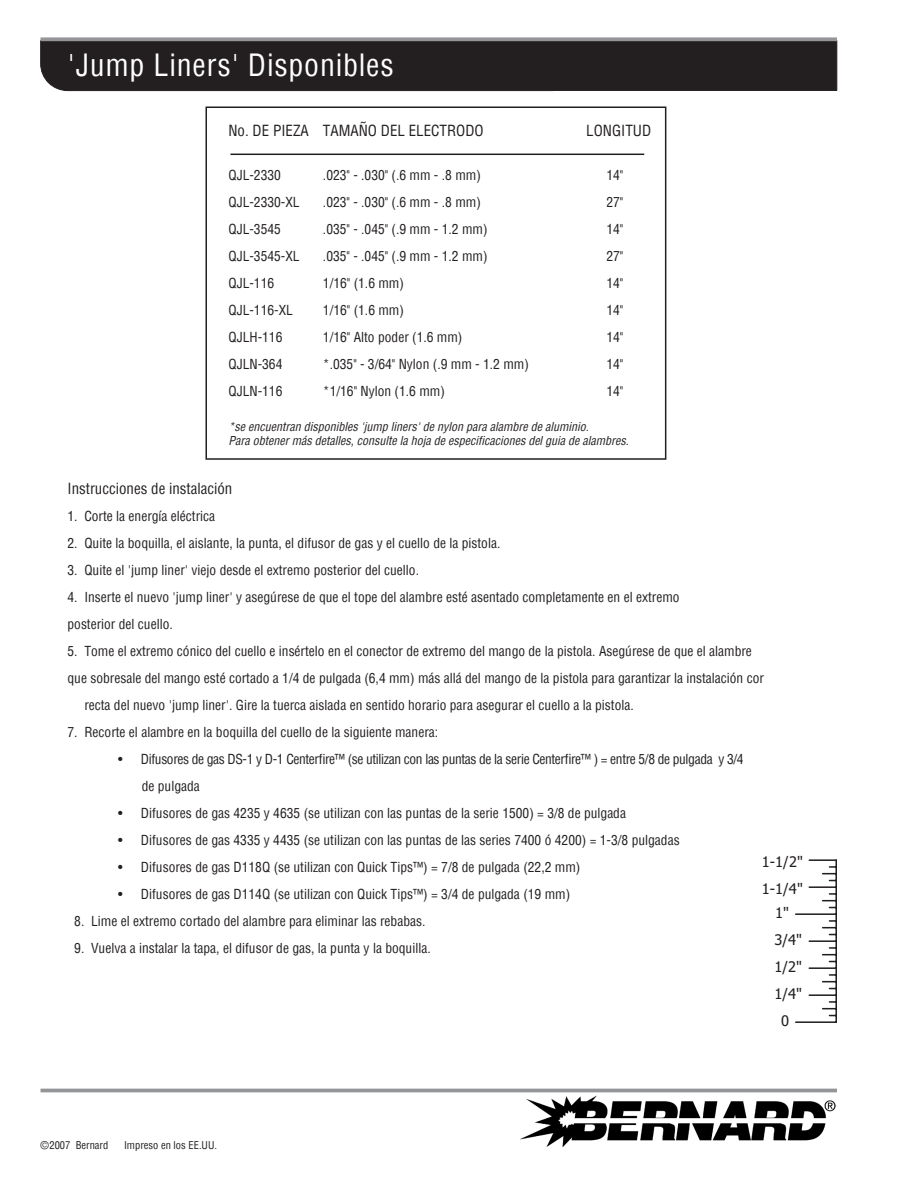
<style>
.page{position:relative;width:918px;height:1188px;background:#fff}
.page>*{position:absolute;margin:0;border:0;box-sizing:border-box;transform-origin:0 0}
.t1{font:condensed 30px "Helvetica";letter-spacing:.025em;color:#fff}
.t2{font:condensed 15px "Helvetica";color:#231f20}
.t3{font:14.55px "Tahoma";color:#231f20}
.t4{font:condensed 13.5px/27px "Helvetica";color:#231f20}
.t5{font:condensed 13.5px/27px "Helvetica";letter-spacing:-.025em;color:#231f20}
.t6{font:italic condensed 12px "Helvetica";color:#231f20}
.t7{font:condensed 10.5px "Helvetica";color:#231f20}
</style>
<div class="page">
<div style="left:206px;top:106px;width:460px;height:354px;border:2px solid #231f20"></div>
<div style="left:40px;top:41px;width:797px;height:50px;background:#231f20"></div>
<svg style="left:40px;top:37px;width:797px;height:4px;background:#9ea0a3"></svg>
<hr style="left:40px;top:1089px;width:797px;height:3px;background:#939598">
<hr style="left:230px;top:154px;width:414px;height:1px;background:#231f20">
<hr style="left:809px;top:886px;width:27px;height:2px;background:#231f20">
<hr style="left:796px;top:913px;width:40px;height:2px;background:#231f20">
<hr style="left:809px;top:940px;width:27px;height:2px;background:#231f20">
<hr style="left:809px;top:967px;width:27px;height:2px;background:#231f20">
<hr style="left:809px;top:994px;width:27px;height:2px;background:#231f20">
<hr style="left:796px;top:1021px;width:40px;height:2px;background:#231f20">
<hr style="left:835px;top:860px;width:2px;height:162px;background:#231f20">
<hr style="left:809px;top:859px;width:27px;height:2px;background:#231f20">
<svg style="left:823px;top:866px;width:13px;height:8px"></svg>
<svg style="left:823px;top:893px;width:13px;height:8px"></svg>
<svg style="left:823px;top:920px;width:13px;height:8px"></svg>
<svg style="left:823px;top:947px;width:13px;height:8px"></svg>
<svg style="left:823px;top:974px;width:13px;height:8px"></svg>
<svg style="left:823px;top:1001px;width:13px;height:8px"></svg>
<img style="left:521px;top:1095px;width:314px;height:51px">
<p class="t1" style="left:68px;top:46px;width:328px">'Jump Liners' Disponibles</p>
<p class="t2" style="left:228px;top:121px;width:257px">No. DE PIEZA TAMAÑO DEL ELECTRODO</p>
<p class="t2" style="left:586px;top:121px;width:66px">LONGITUD</p>
<p class="t4" style="left:228px;top:161px;width:54px">QJL-2330</p>
<p class="t4" style="left:323px;top:161px;width:159px">.023" - .030" (.6 mm - .8 mm)</p>
<p class="t4" style="left:606px;top:161px;width:18px">14"</p>
<p class="t4" style="left:228px;top:188px;width:73px">QJL-2330-XL</p>
<p class="t4" style="left:323px;top:188px;width:159px">.023" - .030" (.6 mm - .8 mm)</p>
<p class="t4" style="left:606px;top:188px;width:18px">27"</p>
<p class="t4" style="left:228px;top:215px;width:54px">QJL-3545</p>
<p class="t4" style="left:323px;top:215px;width:166px">.035" - .045" (.9 mm - 1.2 mm)</p>
<p class="t4" style="left:606px;top:215px;width:18px">14"</p>
<p class="t4" style="left:228px;top:242px;width:73px">QJL-3545-XL</p>
<p class="t4" style="left:323px;top:242px;width:166px">.035" - .045" (.9 mm - 1.2 mm)</p>
<p class="t4" style="left:606px;top:242px;width:18px">27"</p>
<p class="t4" style="left:228px;top:269px;width:47px">QJL-116</p>
<p class="t4" style="left:323px;top:269px;width:82px">1/16" (1.6 mm)</p>
<p class="t4" style="left:606px;top:269px;width:18px">14"</p>
<p class="t4" style="left:228px;top:296px;width:66px">QJL-116-XL</p>
<p class="t4" style="left:323px;top:296px;width:82px">1/16" (1.6 mm)</p>
<p class="t4" style="left:606px;top:296px;width:18px">14"</p>
<p class="t4" style="left:228px;top:323px;width:55px">QJLH-116</p>
<p class="t4" style="left:323px;top:323px;width:141px">1/16" Alto poder (1.6 mm)</p>
<p class="t4" style="left:606px;top:323px;width:18px">14"</p>
<p class="t4" style="left:228px;top:350px;width:55px">QJLN-364</p>
<p class="t4" style="left:323px;top:350px;width:207px">*.035" - 3/64" Nylon (.9 mm - 1.2 mm)</p>
<p class="t4" style="left:606px;top:350px;width:18px">14"</p>
<p class="t4" style="left:228px;top:377px;width:55px">QJLN-116</p>
<p class="t4" style="left:323px;top:377px;width:123px">*1/16" Nylon (1.6 mm)</p>
<p class="t4" style="left:606px;top:377px;width:18px">14"</p>
<p class="t6" style="left:228px;top:419px;width:362px">*se encuentran disponibles 'jump liners' de nylon para alambre de aluminio.</p>
<p class="t6" style="left:228px;top:433px;width:402px">Para obtener más detalles, consulte la hoja de especificaciones del guia de alambres.</p>
<p class="t2" style="left:68px;top:479px;width:166px">Instrucciones de instalación</p>
<p class="t4" style="left:68px;top:502px;width:149px">1. Corte la energía eléctrica</p>
<p class="t4" style="left:68px;top:529px;width:434px">2. Quite la boquilla, el aislante, la punta, el difusor de gas y el cuello de la pistola.</p>
<p class="t4" style="left:68px;top:556px;width:353px">3. Quite el 'jump liner' viejo desde el extremo posterior del cuello.</p>
<p class="t4" style="left:68px;top:583px;width:614px">4. Inserte el nuevo 'jump liner' y asegúrese de que el tope del alambre esté asentado completamente en el extremo posterior del cuello.</p>
<p class="t4" style="left:68px;top:637px;width:686px">5. Tome el extremo cónico del cuello e insértelo en el conector de extremo del mango de la pistola. Asegúrese de que el alambre</p>
<p class="t4" style="left:68px;top:664px;width:698px">que sobresale del mango esté cortado a 1/4 de pulgada (6,4 mm) más allá del mango de la pistola para garantizar la instalación cor</p>
<p class="t4" style="left:84px;top:691px;width:551px">recta del nuevo 'jump liner'. Gire la tuerca aislada en sentido horario para asegurar el cuello a la pistola.</p>
<p class="t4" style="left:68px;top:718px;width:372px">7. Recorte el alambre en la boquilla del cuello de la siguiente manera:</p>
<p class="t5" style="left:142px;top:745px;width:603px;text-indent:-24px">• Difusores de gas DS-1 y D-1 Centerfire™ (se utilizan con las puntas de la serie Centerfire™ ) = entre 5/8 de pulgada y 3/4 de pulgada</p>
<p class="t4" style="left:118px;top:799px;width:509px">• Difusores de gas 4235 y 4635 (se utilizan con las puntas de la serie 1500) = 3/8 de pulgada</p>
<p class="t4" style="left:118px;top:826px;width:563px">• Difusores de gas 4335 y 4435 (se utilizan con las puntas de las series 7400 ó 4200) = 1-3/8 pulgadas</p>
<p class="t4" style="left:118px;top:853px;width:464px">• Difusores de gas D118Q (se utilizan con Quick Tips™) = 7/8 de pulgada (22,2 mm)</p>
<p class="t4" style="left:118px;top:880px;width:454px">• Difusores de gas D114Q (se utilizan con Quick Tips™) = 3/4 de pulgada (19 mm)</p>
<p class="t4" style="left:74px;top:907px;width:353px">8. Lime el extremo cortado del alambre para eliminar las rebabas.</p>
<p class="t4" style="left:74px;top:934px;width:358px">9. Vuelva a instalar la tapa, el difusor de gas, la punta y la boquilla.</p>
<p class="t3" style="left:762px;top:852px;width:43px">1-1/2"</p>
<p class="t3" style="left:762px;top:879px;width:43px">1-1/4"</p>
<p class="t3" style="left:775px;top:903px;width:15px">1"</p>
<p class="t3" style="left:774px;top:930px;width:29px">3/4"</p>
<p class="t3" style="left:774px;top:957px;width:29px">1/2"</p>
<p class="t3" style="left:774px;top:984px;width:29px">1/4"</p>
<p class="t7" style="left:40px;top:1138px;width:69px">©2007 Bernard</p>
<p class="t7" style="left:124px;top:1138px;width:95px">Impreso en los EE.UU.</p>
<p class="t3" style="left:781px;top:1011px;width:9px">0</p>
</div>
